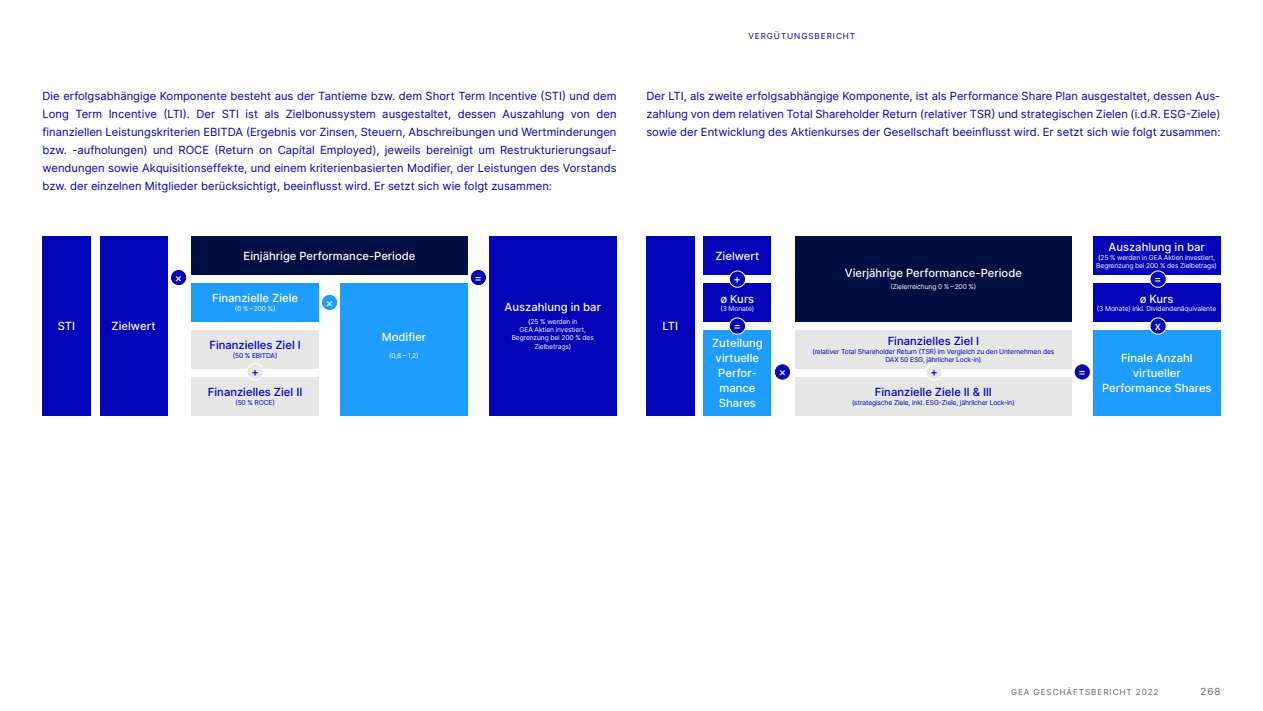
<style>
.page{position:relative;width:1263px;height:711px;background:#fff}
.page>*{position:absolute;margin:0;border:0;box-sizing:border-box;transform-origin:0 0}
.t1{font:11.25px/18px "Inter";color:#0303b8;text-align:justify}
.t2{font:500 11.25px/15px "Inter";color:#fff;text-align:center}
.t3{font:500 11.25px "Inter";color:#0303b8}
.t4{font:9.75px "Inter";color:#646464}
.t5{font:8.25px "Inter";letter-spacing:.11em;color:#646464}
.t6{font:8.25px "Inter";letter-spacing:.11em;color:#0303b8}
.t7{font:6.75px/8.2px "Inter";letter-spacing:-.02em;color:#fff;text-align:center}
.t8{font:6.75px/8.2px "Inter";letter-spacing:-.02em;color:#0303b8;text-align:center}
.s1{font-weight:500}
</style>
<div class="page">
<div style="left:43px;top:236px;width:48px;height:179px;background:#0303b8"></div>
<div style="left:100px;top:236px;width:67px;height:179px;background:#0303b8"></div>
<div style="left:191px;top:236px;width:277px;height:38px;background:#000f41"></div>
<div style="left:191px;top:283px;width:128px;height:38px;background:#1f9dff"></div>
<div style="left:191px;top:330px;width:128px;height:38px;background:#e6e6e6"></div>
<div style="left:191px;top:377px;width:128px;height:38px;background:#e6e6e6"></div>
<div style="left:489px;top:236px;width:128px;height:179px;background:#0303b8"></div>
<div style="left:170px;top:269px;width:17px;height:16px;background:#0303b8;border-radius:50%"></div>
<div style="left:170px;top:269px;width:17px;height:17px;border:1px solid #fff;border-radius:50%"></div>
<div style="left:321px;top:294px;width:17px;height:16px;background:#1f9dff;border-radius:50%"></div>
<div style="left:321px;top:294px;width:17px;height:17px;border:1px solid #fff;border-radius:50%"></div>
<div style="left:247px;top:363px;width:16px;height:16px;background:#e6e6e6;border-radius:50%"></div>
<div style="left:247px;top:363px;width:17px;height:17px;border:1px solid #fff;border-radius:50%"></div>
<div style="left:470px;top:269px;width:16px;height:16px;background:#0303b8;border-radius:50%"></div>
<div style="left:470px;top:269px;width:17px;height:17px;border:1px solid #fff;border-radius:50%"></div>
<div style="left:340px;top:283px;width:128px;height:132px;background:#1f9dff"></div>
<div style="left:646px;top:236px;width:48px;height:179px;background:#0303b8"></div>
<div style="left:795px;top:236px;width:276px;height:85px;background:#000f41"></div>
<div style="left:795px;top:330px;width:276px;height:38px;background:#e6e6e6"></div>
<div style="left:795px;top:377px;width:276px;height:38px;background:#e6e6e6"></div>
<div style="left:774px;top:363px;width:16px;height:17px;background:#0303b8;border-radius:50%"></div>
<div style="left:774px;top:363px;width:17px;height:17px;border:1px solid #fff;border-radius:50%"></div>
<div style="left:926px;top:363px;width:16px;height:17px;background:#e6e6e6;border-radius:50%"></div>
<div style="left:926px;top:363px;width:17px;height:17px;border:1px solid #fff;border-radius:50%"></div>
<div style="left:704px;top:236px;width:67px;height:38px;background:#0303b8"></div>
<div style="left:704px;top:283px;width:67px;height:38px;background:#0303b8"></div>
<div style="left:704px;top:330px;width:67px;height:85px;background:#1f9dff"></div>
<div style="left:729px;top:271px;width:16px;height:16px;background:#0303b8;border-radius:50%"></div>
<div style="left:729px;top:270px;width:17px;height:17px;border:1px solid #fff;border-radius:50%"></div>
<div style="left:729px;top:318px;width:16px;height:16px;background:#0303b8;border-radius:50%"></div>
<div style="left:729px;top:317px;width:17px;height:17px;border:1px solid #fff;border-radius:50%"></div>
<div style="left:1093px;top:283px;width:127px;height:38px;background:#0303b8"></div>
<div style="left:1093px;top:330px;width:127px;height:85px;background:#1f9dff"></div>
<div style="left:1093px;top:236px;width:127px;height:38px;background:#0303b8"></div>
<div style="left:1150px;top:271px;width:16px;height:16px;background:#0303b8;border-radius:50%"></div>
<div style="left:1149px;top:270px;width:17px;height:17px;border:1px solid #fff;border-radius:50%"></div>
<div style="left:1150px;top:318px;width:16px;height:16px;background:#0303b8;border-radius:50%"></div>
<div style="left:1149px;top:317px;width:17px;height:17px;border:1px solid #fff;border-radius:50%"></div>
<div style="left:1074px;top:363px;width:16px;height:17px;background:#0303b8;border-radius:50%"></div>
<div style="left:1074px;top:363px;width:17px;height:17px;border:1px solid #fff;border-radius:50%"></div>
<p class="t6" style="left:748px;top:30px;width:108px">VERGÜTUNGSBERICHT</p>
<p class="t1" style="left:43px;top:87px;width:576px">Die erfolgsabhängige Komponente besteht aus der Tantieme bzw. dem Short Term Incentive (STI) und dem Long Term Incentive (LTI). Der STI ist als Zielbonussystem ausgestaltet, dessen Auszahlung von den finanziellen Leistungskriterien EBITDA (Ergebnis vor Zinsen, Steuern, Abschreibungen und Wertminderungen bzw. -aufholungen) und ROCE (Return on Capital Employed), jeweils bereinigt um Restrukturierungsauf&shy;wendungen sowie Akquisitionseffekte, und einem kriterienbasierten Modifier, der Leistungen des Vorstands bzw. der einzelnen Mitglieder berücksichtigt, beeinflusst wird. Er setzt sich wie folgt zusammen:</p>
<p class="t1" style="left:646px;top:87px;width:576px">Der LTI, als zweite erfolgsabhängige Komponente, ist als Performance Share Plan ausgestaltet, dessen Aus&shy;zahlung von dem relativen Total Shareholder Return (relativer TSR) und strategischen Zielen (i.d.R. ESG-Ziele) sowie der Entwicklung des Aktienkurses der Gesellschaft beeinflusst wird. Er setzt sich wie folgt zusammen:</p>
<p class="t2" style="left:58px;top:318px;width:19px">STI</p>
<p class="t2" style="left:112px;top:318px;width:45px">Zielwert</p>
<p class="t2" style="left:175px;top:269px;width:9px">×</p>
<p class="t2" style="left:244px;top:247px;width:173px">Einjährige Performance-Periode</p>
<p class="t2" style="left:212px;top:290px;width:88px">Finanzielle Ziele</p>
<p class="t7" style="left:235px;top:304px;width:42px">(0 % – 200 %)</p>
<p class="t3" style="left:209px;top:337px;width:93px">Finanzielles Ziel I</p>
<p class="t8" style="left:233px;top:350px;width:46px">(50 % EBITDA)</p>
<p class="t3" style="left:208px;top:384px;width:96px">Finanzielles Ziel II</p>
<p class="t8" style="left:235px;top:397px;width:41px">(50 % ROCE)</p>
<p class="t2" style="left:326px;top:294px;width:9px">×</p>
<p class="t2" style="left:382px;top:329px;width:46px">Modifier</p>
<p class="t7" style="left:389px;top:350px;width:31px">(0,8 – 1,2)</p>
<p class="t3" style="left:251px;top:363px;width:9px">+</p>
<p class="t2" style="left:475px;top:269px;width:9px">=</p>
<p class="t2" style="left:505px;top:299px;width:98px">Auszahlung in bar</p>
<p class="t7" style="left:512px;top:317px;width:84px"><span class="s1">(</span>25 % werden in<br>GEA Aktien investiert,<br>Begrenzung bei 200 % des<br>Zielbetrags)</p>
<p class="t2" style="left:663px;top:318px;width:17px">LTI</p>
<p class="t2" style="left:715px;top:248px;width:45px">Zielwert</p>
<p class="t2" style="left:720px;top:290px;width:35px">ø Kurs</p>
<p class="t7" style="left:720px;top:304px;width:35px">(3 Monate)</p>
<p class="t2" style="left:712px;top:335px;width:52px">Zuteilung virtuelle<br>Perfor&shy;mance<br>Shares</p>
<p class="t2" style="left:734px;top:271px;width:9px">+</p>
<p class="t2" style="left:734px;top:318px;width:9px">=</p>
<p class="t2" style="left:845px;top:265px;width:179px">Vierjährige Performance-Periode</p>
<p class="t7" style="left:890px;top:282px;width:87px">(Zielerreichung 0 % – 200 %)</p>
<p class="t3" style="left:888px;top:333px;width:93px">Finanzielles Ziel I</p>
<p class="t8" style="left:812px;top:346px;width:243px">(relativer Total Shareholder Return (TSR) im Vergleich zu den Unternehmen des<br>DAX 50 ESG, jährlicher Lock-in)</p>
<p class="t3" style="left:875px;top:384px;width:119px">Finanzielle Ziele Il &amp; IlI</p>
<p class="t8" style="left:852px;top:397px;width:164px">(strategische Ziele, inkl. ESG-Ziele, jährlicher Lock-in)</p>
<p class="t2" style="left:779px;top:364px;width:9px">×</p>
<p class="t3" style="left:930px;top:363px;width:9px">+</p>
<p class="t2" style="left:1078px;top:364px;width:9px">=</p>
<p class="t2" style="left:1108px;top:239px;width:98px">Auszahlung in bar</p>
<p class="t7" style="left:1096px;top:253px;width:122px;text-align:left"><span class="s1">(</span>25 % werden in GEA Aktien investiert,<br>Begrenzung bei 200 % des Zielbetrags)</p>
<p class="t2" style="left:1154px;top:271px;width:9px">=</p>
<p class="t2" style="left:1140px;top:290px;width:35px">ø Kurs</p>
<p class="t7" style="left:1097px;top:304px;width:121px">(3 Monate) inkl. Dividendenäquivalente</p>
<p class="t2" style="left:1155px;top:318px;width:8px">x</p>
<p class="t2" style="left:1102px;top:350px;width:111px">Finale Anzahl virtueller<br>Performance Shares</p>
<p class="t5" style="left:1011px;top:685px;width:149px">GEA GESCHÄFTSBERICHT 2022</p>
<p class="t4" style="left:1200px;top:683px;width:21px">268</p>
</div>
